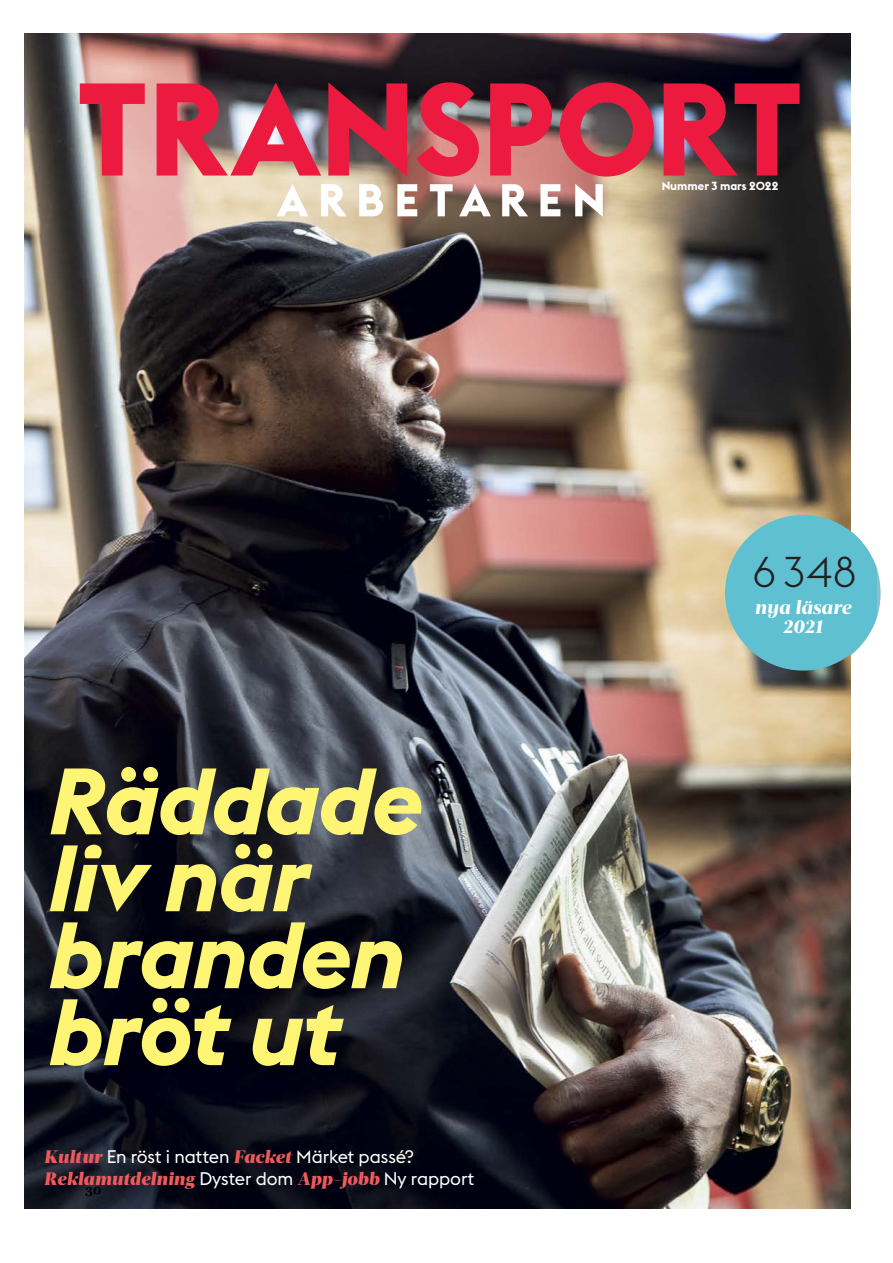
<style>
.page{position:relative;width:893px;height:1263px;background:#fff}
.page>*{position:absolute;margin:0;border:0;box-sizing:border-box;transform-origin:0 0}
.t1{font:italic 700 92.7px/76.9px "Euclid Flex";letter-spacing:-.015em;color:#fff574}
.t2{font:300 42.45px "Euclid Flex";color:#231f20}
.t3{font:italic 800 19.35px/19.4px "Acta Headline";letter-spacing:.005em;color:#fff;text-align:center}
.t4{font:18px/21.9px "Euclid Flex";letter-spacing:-.01em;color:#fff}
.Brödtext{font:700 12.75px "Georgia";color:#000}
.t5{font:700 11.55px "Euclid Flex";color:#fff}
.s1{font-family:"Acta Headline";font-weight:900;font-style:italic;color:#f0595b}
</style>
<div class="page">
<img style="left:24px;top:33px;width:827px;height:1175px">
<svg style="left:277px;top:184px;width:31px;height:32px"></svg>
<svg style="left:321px;top:184px;width:26px;height:32px"></svg>
<svg style="left:359px;top:184px;width:24px;height:32px"></svg>
<svg style="left:397px;top:184px;width:20px;height:32px"></svg>
<svg style="left:430px;top:184px;width:23px;height:32px"></svg>
<svg style="left:459px;top:184px;width:32px;height:32px"></svg>
<svg style="left:502px;top:184px;width:26px;height:32px"></svg>
<svg style="left:540px;top:184px;width:20px;height:32px"></svg>
<svg style="left:575px;top:184px;width:28px;height:33px"></svg>
<svg style="left:416px;top:82px;width:63px;height:95px;background:#c63d52"></svg>
<img style="left:157px;top:82px;width:164px;height:94px">
<svg style="left:80px;top:83px;width:65px;height:93px;background:#d96777"></svg>
<svg style="left:328px;top:82px;width:79px;height:95px;background:#ad2b41"></svg>
<svg style="left:490px;top:83px;width:62px;height:93px;background:#d43d54"></svg>
<svg style="left:560px;top:82px;width:94px;height:95px;background:#af384a"></svg>
<svg style="left:664px;top:83px;width:136px;height:93px;background:#981f37"></svg>
<svg style="left:725px;top:515px;width:151px;height:155px;background:#76c2cc"></svg>
<p class="t1" style="left:44px;top:764px;width:376px">Räddade liv när branden bröt ut</p>
<p class="t4" style="left:44px;top:1145px;width:432px"><span class="s1">Kultur</span> En röst i natten <span class="s1">Facket</span> Märket passé?<br><span class="s1">Reklamutdelning</span> Dyster dom <span class="s1">App-jobb</span> Ny rapport</p>
<p class="Brödtext" style="left:85px;top:1180px;width:18px">30</p>
<p class="t5" style="left:662px;top:179px;width:118px">Nummer 3 mars 2022</p>
<p class="t2" style="left:752px;top:547px;width:106px">6 348</p>
<p class="t3" style="left:755px;top:597px;width:98px">nya läsare<br>2021</p>
</div>
